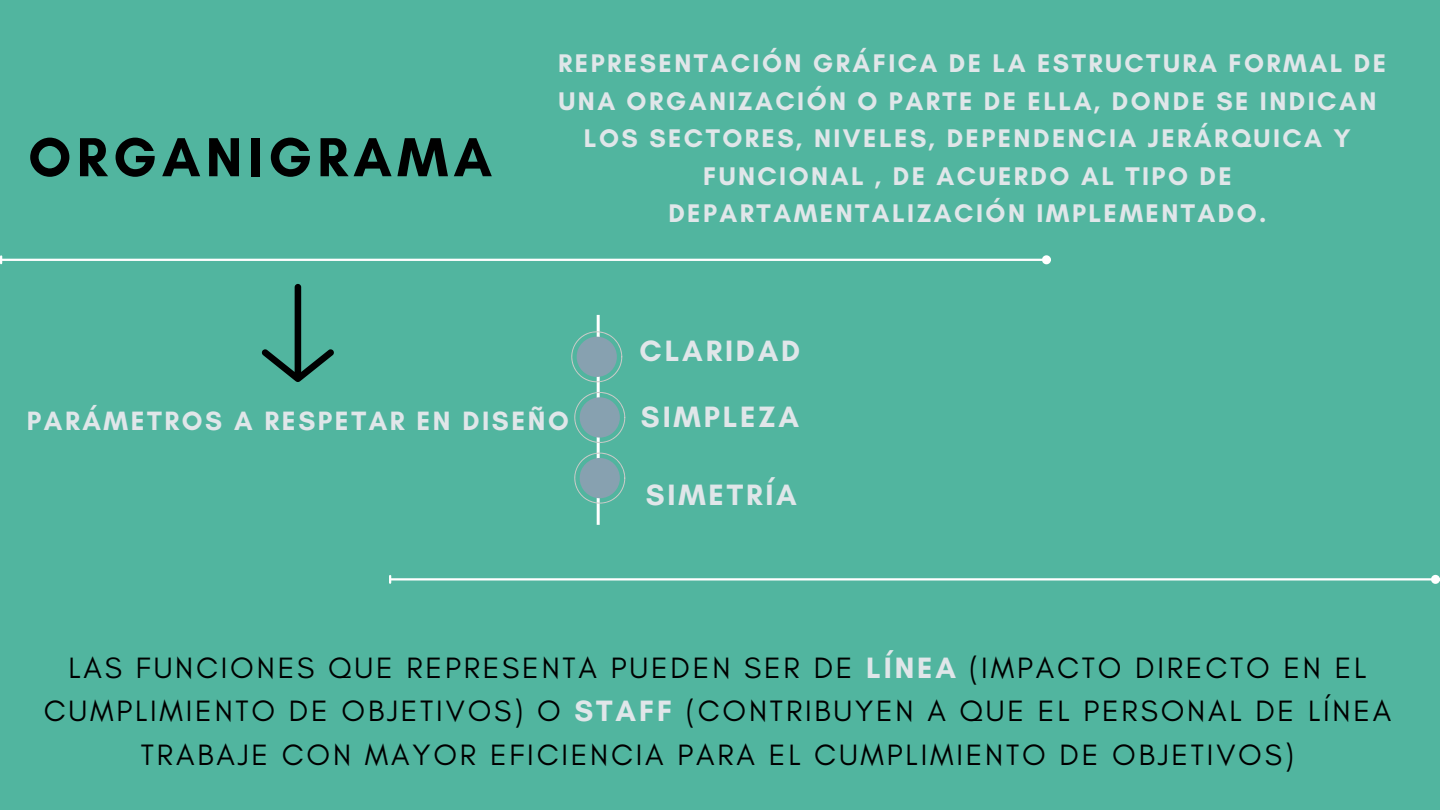
<style>
.page{position:relative;width:1440px;height:810px;background:#51b59f}
.page>*{position:absolute;margin:0;border:0;box-sizing:border-box;transform-origin:0 0}
.t1{font:700 56px "Glacial Indifference";letter-spacing:.095em;color:#000}
.t2{font:30px/43.5px "Glacial Indifference";letter-spacing:.095em;color:#000;text-align:center}
.t3{font:700 30px "Glacial Indifference";letter-spacing:.095em;color:#e0e6e9}
.t4{font:700 27px "Glacial Indifference";letter-spacing:.095em;color:#e0e6e9}
.t5{font:700 26px/37.5px "Glacial Indifference";letter-spacing:.095em;color:#e0e6e9;text-align:center}
.s1{font-weight:700;color:#e0e6e9}
</style>
<div class="page">
<hr style="left:2px;top:259px;width:1041px;height:2px;background:#fff">
<svg style="left:0;top:256px;width:2px;height:7px"></svg>
<div style="left:1043px;top:256px;width:7px;height:7px;background:#fff;border-radius:50%"></div>
<div style="left:1042px;top:255px;width:9px;height:9px;border:2px solid #fff;border-radius:50%"></div>
<svg style="left:262px;top:284px;width:72px;height:98px"></svg>
<hr style="left:597px;top:315px;width:3px;height:210px;background:#fff">
<svg style="left:571px;top:331px;width:51px;height:51px"></svg>
<svg style="left:574px;top:453px;width:51px;height:51px"></svg>
<svg style="left:574px;top:392px;width:51px;height:51px"></svg>
<hr style="left:391px;top:578px;width:1041px;height:2px;background:#fff">
<svg style="left:389px;top:576px;width:2px;height:7px"></svg>
<div style="left:1432px;top:576px;width:7px;height:7px;background:#fff;border-radius:50%"></div>
<div style="left:1431px;top:575px;width:9px;height:9px;border:2px solid #fff;border-radius:50%"></div>
<p class="t1" style="left:28px;top:123px;width:465px">ORGANIGRAMA</p>
<h1 class="t5" style="left:558px;top:44px;width:829px">REPRESENTACIÓN GRÁFICA DE LA ESTRUCTURA FORMAL DE UNA ORGANIZACIÓN O PARTE DE ELLA, DONDE SE INDICAN LOS SECTORES, NIVELES, DEPENDENCIA JERÁRQUICA Y FUNCIONAL , DE ACUERDO AL TIPO DE DEPARTAMENTALIZACIÓN IMPLEMENTADO.</h1>
<p class="t3" style="left:640px;top:332px;width:162px">CLARIDAD</p>
<p class="t4" style="left:27px;top:404px;width:543px">PARÁMETROS A RESPETAR EN DISEÑO</p>
<p class="t3" style="left:641px;top:399px;width:160px">SIMPLEZA</p>
<p class="t3" style="left:646px;top:477px;width:153px">SIMETRÍA</p>
<p class="t2" style="left:44px;top:646px;width:1349px">LAS FUNCIONES QUE REPRESENTA PUEDEN SER DE <span class="s1">LÍNEA</span> (IMPACTO DIRECTO EN EL<br>CUMPLIMIENTO DE OBJETIVOS) O <span class="s1">STAFF</span> (CONTRIBUYEN A QUE EL PERSONAL DE LÍNEA<br>TRABAJE CON MAYOR EFICIENCIA PARA EL CUMPLIMIENTO DE OBJETIVOS)</p>
</div>
